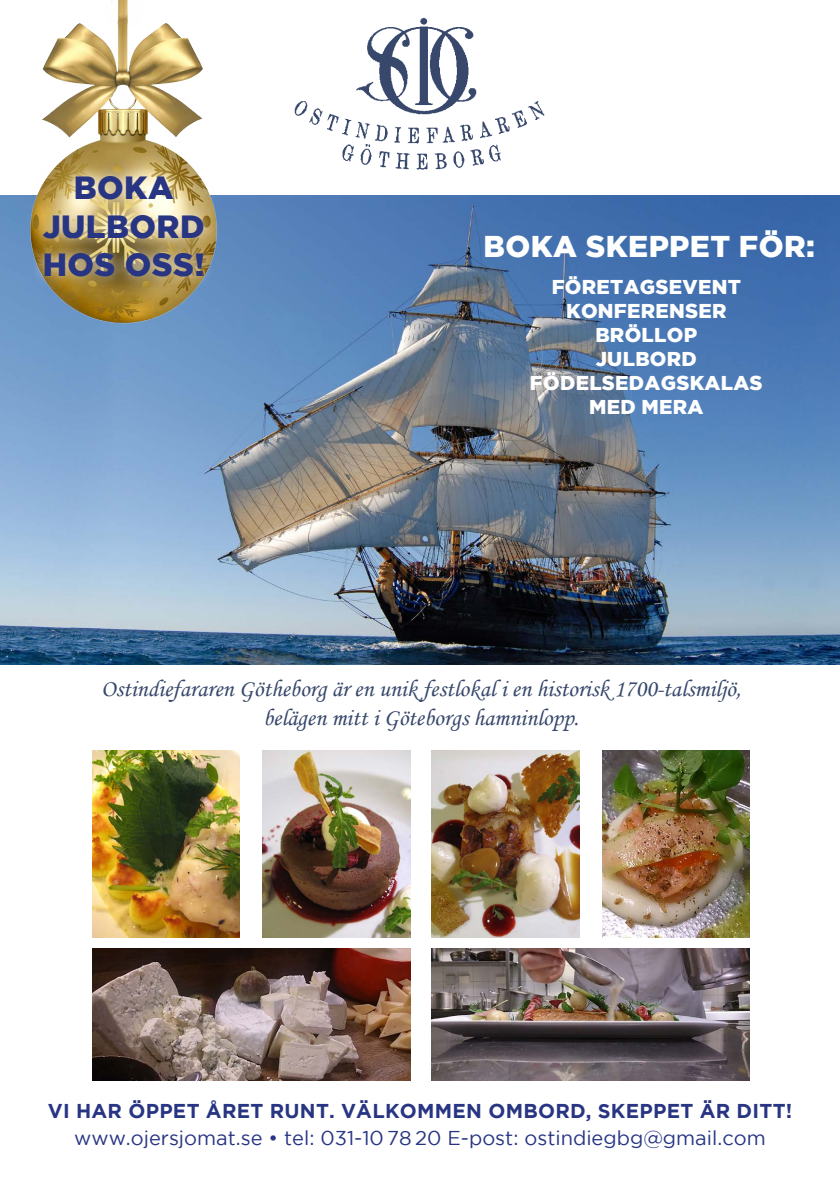
<style>
.page{position:relative;width:840px;height:1191px;background:#fff}
.page>*{position:absolute;margin:0;border:0;box-sizing:border-box;transform-origin:0 0}
.t1{font:900 32px/38.4px "Gotham";letter-spacing:.015em;color:#283583;text-align:center}
.t2{font:900 30px "Gotham";letter-spacing:.015em;color:#fff}
.t3{font:24px/28.8px "Monotype Corsiva";color:#38486c;text-align:center}
.t4{font:900 20px/24px "Gotham";letter-spacing:.015em;color:#fff;text-align:center}
.t5{font:20px "Gotham";color:#283583}
.t6{font:700 20px "Gotham";letter-spacing:.015em;color:#283583}
</style>
<div class="page">
<img style="left:602px;top:750px;width:147px;height:187px">
<img style="left:294px;top:17px;width:251px;height:153px">
<img style="left:0;top:196px;width:839px;height:469px">
<img style="left:0;top:0;width:275px;height:343px">
<img style="left:431px;top:750px;width:148px;height:187px">
<div style="left:31px;top:164px;width:184px;height:124px;background:#fff;opacity:.75"></div>
<img style="left:92px;top:750px;width:148px;height:187px">
<img style="left:262px;top:750px;width:148px;height:187px">
<img style="left:92px;top:948px;width:318px;height:132px">
<img style="left:431px;top:948px;width:318px;height:132px">
<h1 class="t1" style="left:43px;top:168px;width:163px">BOKA<br>JULBORD<br>HOS OSS!</h1>
<p class="t2" style="left:483px;top:229px;width:332px">BOKA SKEPPET FÖR:</p>
<p class="t4" style="left:529px;top:274px;width:234px">FÖRETAGSEVENT<br>KONFERENSER<br>BRÖLLOP<br>JULBORD<br>FÖDELSEDAGSKALAS<br>MED MERA</p>
<p class="t3" style="left:101px;top:674px;width:641px">Ostindiefararen Götheborg är en unik festlokal i en historisk 1700-talsmiljö, belägen mitt i Göteborgs hamninlopp.</p>
<p class="t6" style="left:48px;top:1099px;width:745px">VI HAR ÖPPET ÅRET RUNT. VÄLKOMMEN OMBORD, SKEPPET ÄR DITT!</p>
<p class="t5" style="left:74px;top:1127px;width:692px">www.ojersjomat.se • tel: 031-10 78 20 E-post: ostindiegbg@gmail.com</p>
</div>
